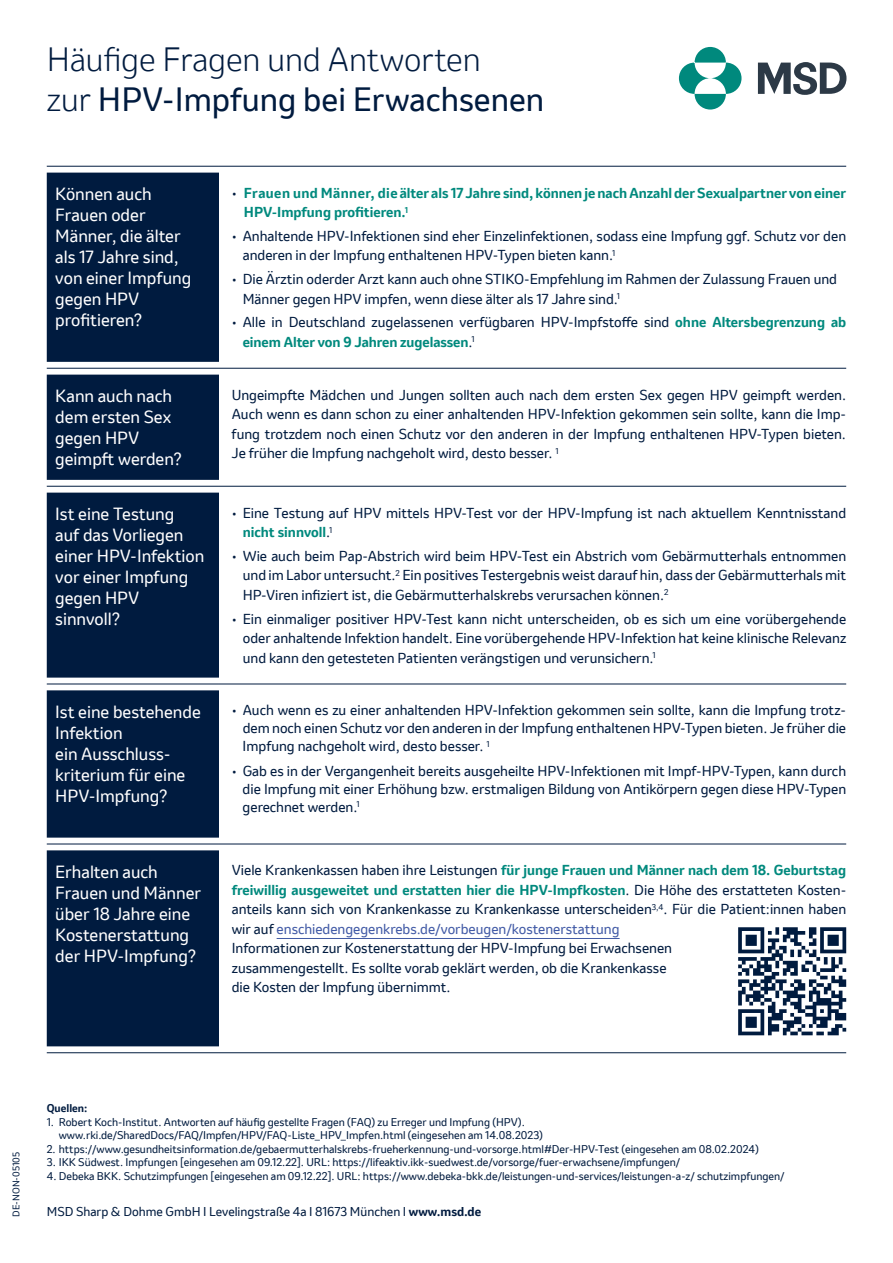
<style>
.page{position:relative;width:893px;height:1263px;background:#fff}
.page>*{position:absolute;margin:0;border:0;box-sizing:border-box;transform-origin:0 0}
.t1{font:300 31.5px/40.5px "Invention";color:#001b3f}
.t2{font:16.5px/21px "Invention";color:#fff}
.t3{font:13.5px/19.5px "Invention";color:#001b3f}
.t4{font:700 13.5px/19.5px "Invention";color:#00897d}
.t5{font:12px "Invention";color:#001b3f}
.t6{font:10.5px/13.5px "Invention";color:#001b3f}
.t7{font:700 10.5px "Invention";color:#001b3f}
.t8{font:9px "Invention";color:#001b3f}
.s1{font-weight:400}
.s2{font-weight:400;color:#001b3f}
.s3{font-weight:700;color:#00897d}
.s4{color:#425ba6}
.s5{font-weight:700}
</style>
<div class="page">
<svg style="left:679px;top:47px;width:62px;height:63px"></svg>
<svg style="left:758px;top:62px;width:88px;height:33px"></svg>
<div style="left:47px;top:173px;width:172px;height:873px;background:#001b3f"></div>
<hr style="left:47px;top:166px;width:172px;height:1px;background:#001b3f">
<hr style="left:219px;top:166px;width:627px;height:1px;background:#001b3f">
<hr style="left:47px;top:368px;width:172px;height:1px;background:#001b3f">
<hr style="left:219px;top:368px;width:627px;height:1px;background:#001b3f">
<hr style="left:47px;top:486px;width:172px;height:1px;background:#001b3f">
<hr style="left:219px;top:486px;width:627px;height:1px;background:#001b3f">
<hr style="left:47px;top:684px;width:172px;height:1px;background:#001b3f">
<hr style="left:219px;top:684px;width:627px;height:1px;background:#001b3f">
<hr style="left:47px;top:844px;width:172px;height:1px;background:#001b3f">
<hr style="left:219px;top:844px;width:627px;height:1px;background:#001b3f">
<hr style="left:47px;top:1052px;width:172px;height:1px;background:#001b3f">
<hr style="left:219px;top:1052px;width:627px;height:1px;background:#001b3f">
<hr style="left:277px;top:938px;width:343px;height:1px;background:#425ba6">
<svg style="left:738px;top:927px;width:108px;height:108px"></svg>
<h1 class="t1" style="left:47px;top:38px;width:499px">Häufige Fragen und Antworten<br>zur <span class="s1">HPV-Impfung bei Erwachsenen</span></h1>
<p class="t2" style="left:55px;top:183px;width:138px">Können auch<br>Frauen oder<br>Männer, die älter als 17 Jahre sind, von einer Impfung gegen HPV profitieren?</p>
<p class="t4" style="left:244px;top:183px;width:604px;text-indent:-12px"><span class="s2">•</span> Frauen und Männer, die älter als 17 Jahre sind, können je nach Anzahl der Sexualpartner von einer<br>HPV-Impfung profitieren.<sup>1</sup></p>
<p class="t3" style="left:243px;top:226px;width:605px;text-indent:-11px">• Anhaltende HPV-Infektionen sind eher Einzelinfektionen, sodass eine Impfung ggf. Schutz vor den anderen in der Impfung enthaltenen HPV-Typen bieten kann.<sup>1</sup></p>
<p class="t3" style="left:243px;top:269px;width:596px;text-indent:-11px">• Die Ärztin oderder Arzt kann auch ohne STIKO-Empfehlung im Rahmen der Zulassung Frauen und<br>Männer gegen HPV impfen, wenn diese älter als 17 Jahre sind.<sup>1</sup></p>
<p class="t3" style="left:243px;top:313px;width:605px;text-indent:-11px">• Alle in Deutschland zugelassenen verfügbaren HPV-Impfstoffe sind <span class="s3">ohne Altersbegrenzung ab einem Alter von 9 Jahren zugelassen</span>.<sup>1</sup></p>
<p class="t2" style="left:55px;top:385px;width:128px">Kann auch nach dem ersten Sex gegen HPV geimpft werden?</p>
<p class="t3" style="left:232px;top:385px;width:616px;text-align:justify">Ungeimpfte Mädchen und Jungen sollten auch nach dem ersten Sex gegen HPV geimpft werden.<br>Auch wenn es dann schon zu einer anhaltenden HPV-Infektion gekommen sein sollte, kann die Imp&shy;fung trotzdem noch einen Schutz vor den anderen in der Impfung enthaltenen HPV-Typen bieten.<br>Je früher die Impfung nachgeholt wird, desto besser. <sup>1</sup></p>
<p class="t2" style="left:55px;top:503px;width:151px">Ist eine Testung<br>auf das Vorliegen einer HPV-Infektion vor einer Impfung gegen HPV sinnvoll?</p>
<p class="t3" style="left:243px;top:503px;width:605px;text-indent:-11px">• Eine Testung auf HPV mittels HPV-Test vor der HPV-Impfung ist nach aktuellem Kenntnisstand <span class="s3">nicht sinnvoll</span>.<sup>1</sup></p>
<p class="t3" style="left:243px;top:546px;width:605px;text-align:justify;text-indent:-11px">• Wie auch beim Pap-Abstrich wird beim HPV-Test ein Abstrich vom Gebärmutterhals entnommen und im Labor untersucht.<sup>2</sup> Ein positives Testergebnis weist darauf hin, dass der Gebärmutterhals mit HP-Viren infiziert ist, die Gebärmutterhalskrebs verursachen können.<sup>2</sup></p>
<p class="t3" style="left:243px;top:609px;width:605px;text-align:justify;text-indent:-11px">• Ein einmaliger positiver HPV-Test kann nicht unterscheiden, ob es sich um eine vorübergehende oder anhaltende Infektion handelt. Eine vorübergehende HPV-Infektion hat keine klinische Relevanz und kann den getesteten Patienten verängstigen und verunsichern.<sup>1</sup></p>
<p class="t2" style="left:55px;top:701px;width:147px">Ist eine bestehende<br>Infektion<br>ein Ausschluss&shy;kriterium für eine<br>HPV-Impfung?</p>
<p class="t3" style="left:243px;top:701px;width:605px;line-height:18px;text-align:justify;text-indent:-11px">• Auch wenn es zu einer anhaltenden HPV-Infektion gekommen sein sollte, kann die Impfung trotz&shy;dem noch einen Schutz vor den anderen in der Impfung enthaltenen HPV-Typen bieten. Je früher die Impfung nachgeholt wird, desto besser. <sup>1</sup></p>
<p class="t3" style="left:243px;top:762px;width:605px;line-height:18px;text-align:justify;text-indent:-11px">• Gab es in der Vergangenheit bereits ausgeheilte HPV-Infektionen mit Impf-HPV-Typen, kann durch die Impfung mit einer Erhöhung bzw. erstmaligen Bildung von Antikörpern gegen diese HPV-Typen gerechnet werden.<sup>1</sup></p>
<p class="t2" style="left:55px;top:861px;width:147px">Erhalten auch<br>Frauen und Männer über 18 Jahre eine<br>Kostenerstattung der HPV-Impfung?</p>
<p class="t3" style="left:232px;top:861px;width:616px">Viele Krankenkassen haben ihre Leistungen <span class="s3">für junge Frauen und Männer nach dem 18. Geburtstag freiwillig ausgeweitet und erstatten hier die HPV-Impfkosten</span>. Die Höhe des erstatteten Kosten&shy;anteils kann sich von Krankenkasse zu Krankenkasse unterscheiden<sup>3,4</sup>. Für die Patient:innen haben wir auf <span class="s4">enschiedengegenkrebs.de/vorbeugen/kostenerstattung<br></span>Informationen zur Kostenerstattung der HPV-Impfung bei Erwachsenen<br>zusammengestellt. Es sollte vorab geklärt werden, ob die Krankenkasse<br>die Kosten der Impfung übernimmt.</p>
<p class="t8" style="left:10px;top:1216px;width:66px;rotate:-90deg">DE-NON-05105</p>
<p class="t7" style="left:47px;top:1101px;width:42px">Quellen:</p>
<p class="t6" style="left:59px;top:1115px;width:486px;text-indent:-12px">1. Robert Koch-Institut. Antworten auf häufig gestellte Fragen (FAQ) zu Erreger und Impfung (HPV). www.rki.de/SharedDocs/FAQ/Impfen/HPV/FAQ-Liste_HPV_Impfen.html (eingesehen am 14.08.2023)</p>
<p class="t6" style="left:47px;top:1142px;width:714px">2. https://www.gesundheitsinformation.de/gebaermutterhalskrebs-frueherkennung-und-vorsorge.html#Der-HPV-Test (eingesehen am 08.02.2024)</p>
<p class="t6" style="left:47px;top:1156px;width:635px">3. IKK Südwest. Impfungen [eingesehen am 09.12.22]. URL: https://lifeaktiv.ikk-suedwest.de/vorsorge/fuer-erwachsene/impfungen/</p>
<p class="t6" style="left:47px;top:1169px;width:739px">4. Debeka BKK. Schutzimpfungen [eingesehen am 09.12.22]. URL: https://www.debeka-bkk.de/leistungen-und-services/leistungen-a-z/ schutzimpfungen/</p>
<p class="t5" style="left:47px;top:1203px;width:436px">MSD Sharp &amp; Dohme GmbH I Levelingstraße 4a I 81673 München I <span class="s5">www.msd.de</span></p>
</div>
